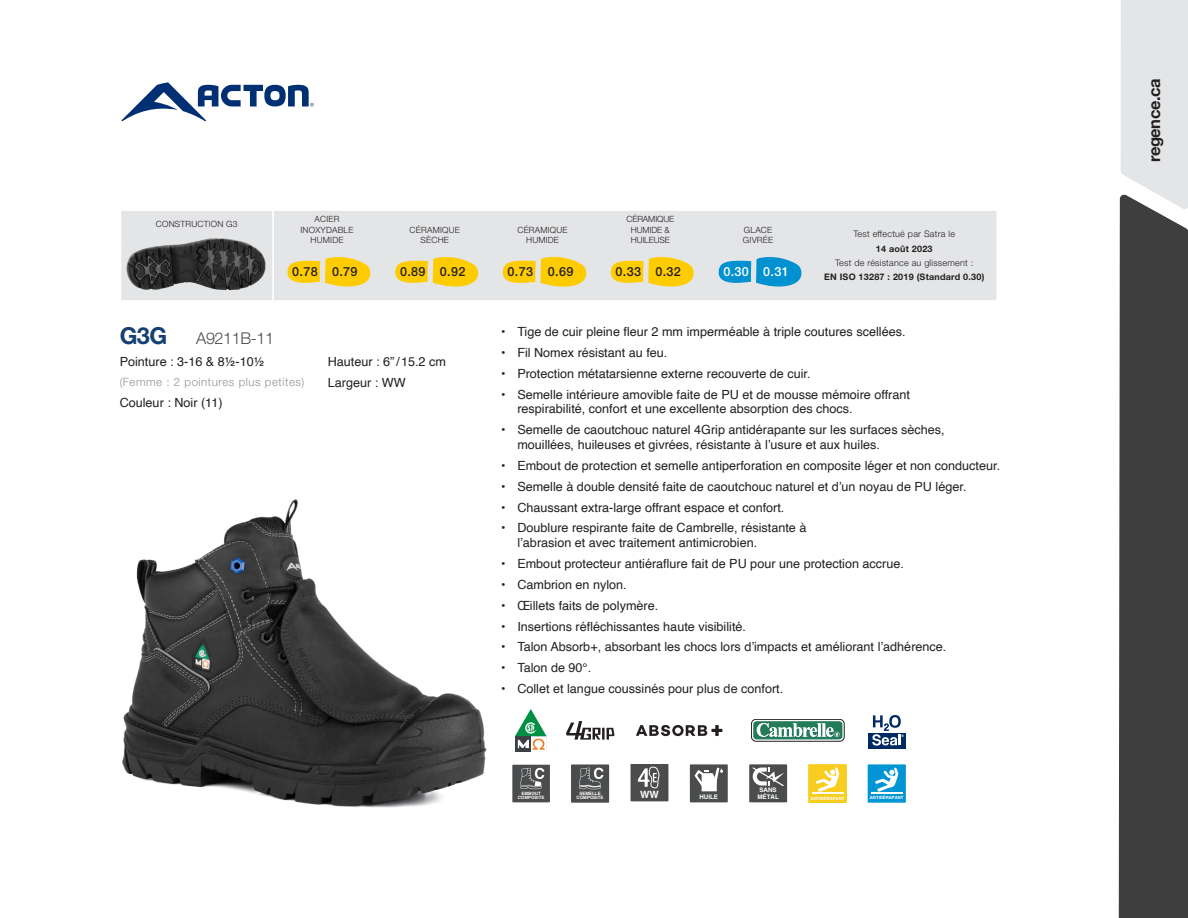
<style>
.page{position:relative;width:1188px;height:918px;background:#fff}
.page>*{position:absolute;margin:0;border:0;box-sizing:border-box;transform-origin:0 0}
.t1{font:700 16.5px "Helvetica Neue LT Std";letter-spacing:-.025em;color:#231f20}
.t2{font:300 16.2px "Helvetica Neue LT Std";letter-spacing:-.025em;color:#4b4c4d}
.t3{font:12.6px/14.4px "Helvetica";color:#231f20}
.t4{font:500 12.6px "Helvetica Neue LT Std";letter-spacing:.025em;color:#231f20}
.t5{font:500 12.6px "Helvetica Neue LT Std";color:#fff}
.t6{font:300 11.55px "Helvetica Neue LT Std";letter-spacing:.045em;color:#939598}
.t7{font:700 10.05px "Helvetica";color:#fff}
.t8{font:300 9px/14.4px "Helvetica Neue LT Std";letter-spacing:.025em;color:#231f20;text-align:center}
.t9{font:300 8.55px/10.8px "Helvetica Neue LT Std";letter-spacing:.025em;color:#231f20;text-align:center}
.t10{font:300 8.55px/10.8px "Helvetica Neue LT Std";letter-spacing:-.01em;color:#231f20;text-align:center}
.t11{font:700 6.3px/6.9px "Helvetica";color:#fff;text-align:center}
.t12{font:700 4.5px/4.5px "Helvetica";color:#fff;text-align:center}
.t13{font:700 4.35px "Helvetica";color:#fff}
.t14{font:700 4.2px "Helvetica";color:#fff}
.s1{font-weight:700}
.s2{font-weight:700;font-size:23.4px;color:#163f74}
</style>
<div class="page">
<img style="left:122px;top:499px;width:365px;height:309px">
<svg style="left:515px;top:709px;width:31px;height:43px"></svg>
<svg style="left:566px;top:721px;width:48px;height:19px"></svg>
<svg style="left:636px;top:725px;width:86px;height:11px"></svg>
<div style="left:752px;top:719px;width:92px;height:22px;border:1px solid #231f20;border-radius:5px"></div>
<div style="left:753px;top:721px;width:89px;height:18px;background:#227c59;border-radius:3px"></div>
<svg style="left:757px;top:723px;width:82px;height:14px"></svg>
<div style="left:868px;top:712px;width:38px;height:37px;background:#012a63"></div>
<div style="left:868px;top:712px;width:38px;height:21px;background:#fff"></div>
<svg style="left:872px;top:715px;width:32px;height:31px"></svg>
<div style="left:512px;top:765px;width:38px;height:37px;background:#4b4c4d"></div>
<svg style="left:520px;top:768px;width:24px;height:21px"></svg>
<div style="left:571px;top:764px;width:38px;height:39px;background:#4b4c4d"></div>
<svg style="left:579px;top:768px;width:24px;height:22px"></svg>
<svg style="left:631px;top:764px;width:37px;height:37px"></svg>
<div style="left:690px;top:764px;width:38px;height:38px;background:#4b4c4d"></div>
<svg style="left:695px;top:768px;width:28px;height:23px"></svg>
<div style="left:749px;top:764px;width:38px;height:38px;background:#4b4c4d"></div>
<svg style="left:752px;top:767px;width:32px;height:19px"></svg>
<div style="left:808px;top:764px;width:39px;height:39px;background:#f9cc20"></div>
<hr style="left:812px;top:793px;width:31px;height:1px;background:#fff">
<svg style="left:815px;top:767px;width:24px;height:25px"></svg>
<div style="left:868px;top:764px;width:38px;height:39px;background:#0196d3"></div>
<hr style="left:871px;top:793px;width:31px;height:1px;background:#fff">
<svg style="left:875px;top:767px;width:23px;height:25px"></svg>
<div style="left:121px;top:211px;width:875px;height:89px;background:#e4e5e7"></div>
<svg style="left:272px;top:211px;width:2px;height:32px"></svg>
<hr style="left:272px;top:243px;width:2px;height:57px;background:#fff">
<img style="left:124px;top:234px;width:145px;height:60px">
<svg style="left:288px;top:255px;width:84px;height:34px;background:#f4d557"></svg>
<svg style="left:395px;top:255px;width:85px;height:34px;background:#f4d559"></svg>
<svg style="left:503px;top:255px;width:85px;height:34px;background:#f4d557"></svg>
<svg style="left:611px;top:255px;width:85px;height:34px;background:#f4d559"></svg>
<svg style="left:719px;top:255px;width:85px;height:34px;background:#58b1d9"></svg>
<div style="left:1119px;top:196px;width:69px;height:722px;background:#3e3e3f"></div>
<svg style="left:1121px;top:0;width:67px;height:209px;background:#e2e3e5"></svg>
<svg style="left:122px;top:82px;width:192px;height:40px"></svg>
<p class="t9" style="left:156px;top:219px;width:83px">CONSTRUCTION G3</p>
<p class="t9" style="left:301px;top:213px;width:55px">ACIER<br>INOXYDABLE<br>HUMIDE</p>
<p class="t9" style="left:410px;top:224px;width:52px">CÉRAMIQUE<br>SÈCHE</p>
<p class="t9" style="left:517px;top:224px;width:52px">CÉRAMIQUE<br>HUMIDE</p>
<p class="t10" style="left:626px;top:213px;width:49px">CÉRAMIQUE<br>HUMIDE &amp;<br>HUILEUSE</p>
<p class="t9" style="left:743px;top:224px;width:32px;text-align:left">GLACE<br>GIVRÉE</p>
<p class="t8" style="left:824px;top:227px;width:162px">Test effectué par Satra le<br><span class="s1">14 août 2023<br></span>Test de résistance au glissement :<br><span class="s1">EN ISO 13287 : 2019 (Standard 0.30)</span></p>
<p class="t4" style="left:292px;top:264px;width:67px">0.78 0.79</p>
<p class="t4" style="left:400px;top:264px;width:67px">0.89 0.92</p>
<p class="t4" style="left:508px;top:264px;width:67px">0.73 0.69</p>
<p class="t4" style="left:616px;top:264px;width:67px">0.33 0.32</p>
<p class="t5" style="left:723px;top:264px;width:67px">0.30 0.31</p>
<p class="t2" style="left:120px;top:328px;width:156px"><span class="s2">G3G</span> A9211B-11</p>
<p class="t3" style="left:120px;top:355px;width:146px">Pointure : 3-16 &amp; 8½-10½</p>
<p class="t3" style="left:328px;top:355px;width:120px">Hauteur : 6” / 15.2 cm</p>
<p class="t6" style="left:120px;top:375px;width:186px">(Femme : 2 pointures plus petites)</p>
<p class="t3" style="left:328px;top:375px;width:79px">Largeur : WW</p>
<p class="t3" style="left:120px;top:396px;width:104px">Couleur : Noir (11)</p>
<p class="t3" style="left:501px;top:325px;width:406px">• Tige de cuir pleine fleur 2 mm imperméable à triple coutures scellées.</p>
<p class="t3" style="left:501px;top:346px;width:168px">• Fil Nomex résistant au feu.</p>
<p class="t3" style="left:501px;top:367px;width:311px">• Protection métatarsienne externe recouverte de cuir.</p>
<p class="t3" style="left:517px;top:388px;width:394px;text-indent:-16px">• Semelle intérieure amovible faite de PU et de mousse mémoire offrant respirabilité, confort et une excellente absorption des chocs.</p>
<p class="t3" style="left:517px;top:423px;width:429px;text-indent:-16px">• Semelle de caoutchouc naturel 4Grip antidérapante sur les surfaces sèches, mouillées, huileuses et givrées, résistante à l’usure et aux huiles.</p>
<p class="t3" style="left:501px;top:458px;width:501px">• Embout de protection et semelle antiperforation en composite léger et non conducteur.</p>
<p class="t3" style="left:501px;top:479px;width:467px">• Semelle à double densité faite de caoutchouc naturel et d’un noyau de PU léger.</p>
<p class="t3" style="left:501px;top:500px;width:285px">• Chaussant extra-large offrant espace et confort.</p>
<p class="t3" style="left:517px;top:521px;width:291px;text-indent:-16px">• Doublure respirante faite de Cambrelle, résistante à l’abrasion et avec traitement antimicrobien.</p>
<p class="t3" style="left:501px;top:557px;width:404px">• Embout protecteur antiéraflure fait de PU pour une protection accrue.</p>
<p class="t3" style="left:501px;top:577px;width:127px">• Cambrion en nylon.</p>
<p class="t3" style="left:501px;top:598px;width:159px">• Œillets faits de polymère.</p>
<p class="t3" style="left:501px;top:619px;width:246px">• Insertions réfléchissantes haute visibilité.</p>
<p class="t3" style="left:501px;top:640px;width:447px">• Talon Absorb+, absorbant les chocs lors d’impacts et améliorant l’adhérence.</p>
<p class="t3" style="left:501px;top:661px;width:92px">• Talon de 90°.</p>
<p class="t3" style="left:501px;top:682px;width:284px">• Collet et langue coussinés pour plus de confort.</p>
<p class="t12" style="left:518px;top:791px;width:28px">EMBOUT<br>COMPOSITE</p>
<p class="t12" style="left:577px;top:791px;width:29px">SEMELLE<br>COMPOSITE</p>
<p class="t7" style="left:640px;top:788px;width:20px">WW</p>
<p class="t11" style="left:699px;top:794px;width:20px">HUILE</p>
<p class="t11" style="left:757px;top:787px;width:23px">SANS<br>MÉTAL</p>
<p class="t13" style="left:811px;top:796px;width:35px">ANTIDÉRAPANT</p>
<p class="t14" style="left:870px;top:795px;width:35px">ANTIDÉRAPANT</p>
<h1 class="t1" style="left:1144px;top:162px;width:85px;rotate:-90deg">regence.ca</h1>
</div>
